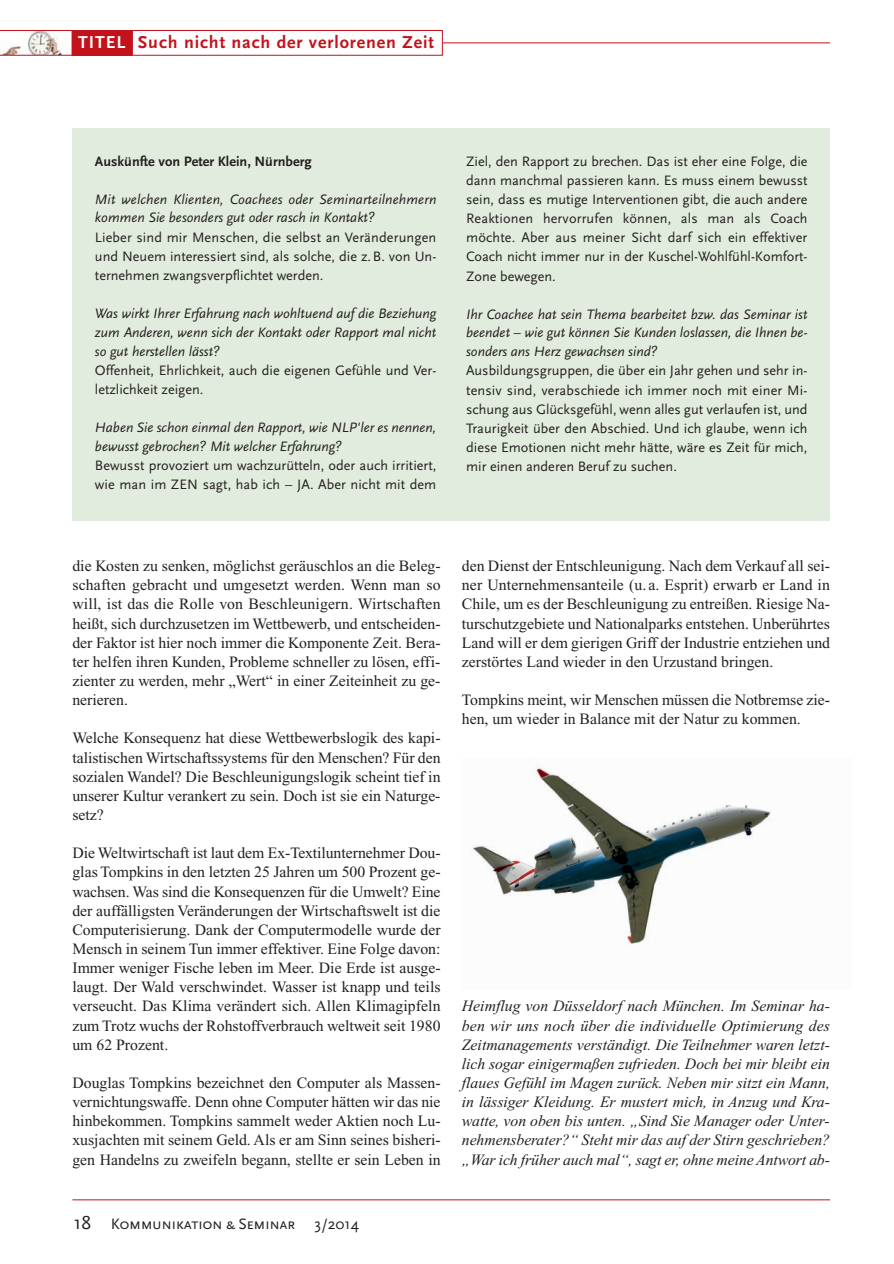
<style>
.page{position:relative;width:894px;height:1264px;background:#fff}
.page>*{position:absolute;margin:0;border:0;box-sizing:border-box;transform-origin:0 0}
.t1{font:700 18px "Scala Sans";letter-spacing:.05em;color:#c4121a}
.t2{font:700 18px "Scala Sans";letter-spacing:.05em;color:#fff}
.t3{font:15.75px/19.2px "Times New Roman";color:#231f20;text-align:justify}
.t4{font:italic 15.75px/19.2px "Times New Roman";letter-spacing:-.005em;color:#231f20;text-align:justify}
.t5{font:15.75px "Scala Sans Caps";letter-spacing:-.03em;color:#231f20}
.t6{font:14.25px/19.2px "Scala Sans";color:#231f20;text-align:justify}
.t7{font:italic 14.25px/18.9px "Scala Sans";color:#231f20}
.t8{font:700 14.25px "Scala Sans";color:#231f20}
.s1{font-family:"Scala Sans";font-size:19.5px}
.s2{font-family:"Scala Sans"}
</style>
<div class="page">
<div style="left:72px;top:30px;width:60px;height:26px;background:#c4121a"></div>
<div style="left:72px;top:128px;width:757px;height:392px;background:#e2ecde"></div>
<svg style="left:0;top:30px;width:72px;height:26px"></svg>
<hr style="left:442px;top:43px;width:387px;height:1px;background:#c4121a">
<div style="left:132px;top:30px;width:310px;height:26px;border:1px solid #c4121a"></div>
<hr style="left:72px;top:1199px;width:757px;height:1px;background:#c4121a">
<img style="left:471px;top:758px;width:300px;height:186px">
<p class="t2" style="left:78px;top:35px;width:49px">TITEL</p>
<p class="t1" style="left:138px;top:35px;width:298px">Such nicht nach der verlorenen Zeit</p>
<p class="t8" style="left:95px;top:155px;width:218px">Auskünfte von Peter Klein, Nürnberg</p>
<p class="t7" style="left:95px;top:191px;width:343px">Mit welchen Klienten, Coachees oder Seminarteilnehmern kommen Sie besonders gut oder rasch in Kontakt?</p>
<p class="t6" style="left:95px;top:229px;width:343px">Lieber sind mir Menschen, die selbst an Veränderungen und Neuem interessiert sind, als solche, die z. B. von Un&shy;ternehmen zwangsverpflichtet werden.</p>
<p class="t7" style="left:95px;top:305px;width:343px;text-align:justify">Was wirkt Ihrer Erfahrung nach wohltuend auf die Beziehung zum Anderen, wenn sich der Kontakt oder Rapport mal nicht so gut herstellen lässt?</p>
<p class="t6" style="left:95px;top:362px;width:343px">Offenheit, Ehrlichkeit, auch die eigenen Gefühle und Ver&shy;letzlichkeit zeigen.</p>
<p class="t7" style="left:95px;top:419px;width:343px">Haben Sie schon einmal den Rapport, wie NLP'ler es nennen, bewusst gebrochen? Mit welcher Erfahrung?</p>
<p class="t6" style="left:95px;top:457px;width:343px">Bewusst provoziert um wachzurütteln, oder auch irritiert, wie man im ZEN sagt, hab ich – JA. Aber nicht mit dem</p>
<p class="t6" style="left:466px;top:153px;width:343px">Ziel, den Rapport zu brechen. Das ist eher eine Folge, die dann manchmal passieren kann. Es muss einem bewusst sein, dass es mutige Interventionen gibt, die auch andere Reaktionen hervorrufen können, als man als Coach möchte. Aber aus meiner Sicht darf sich ein effektiver Coach nicht immer nur in der Kuschel-Wohlfühl-Komfort-Zone bewegen.</p>
<p class="t7" style="left:466px;top:306px;width:343px;text-align:justify">Ihr Coachee hat sein Thema bearbeitet bzw. das Seminar ist beendet – wie gut können Sie Kunden loslassen, die Ihnen be&shy;sonders ans Herz gewachsen sind?</p>
<p class="t6" style="left:466px;top:362px;width:343px">Ausbildungsgruppen, die über ein Jahr gehen und sehr in&shy;tensiv sind, verabschiede ich immer noch mit einer Mi&shy;schung aus Glücksgefühl, wenn alles gut verlaufen ist, und Traurigkeit über den Abschied. Und ich glaube, wenn ich diese Emotionen nicht mehr hätte, wäre es Zeit für mich, mir einen anderen Beruf zu suchen.</p>
<p class="t3" style="left:72px;top:558px;width:369px">die Kosten zu senken, möglichst geräuschlos an die Beleg&shy;schaften gebracht und umgesetzt werden. Wenn man so will, ist das die Rolle von Beschleunigern. Wirtschaften heißt, sich durchzusetzen im Wettbewerb, und entscheiden&shy;der Faktor ist hier noch immer die Komponente Zeit. Bera&shy;ter helfen ihren Kunden, Probleme schneller zu lösen, effi&shy;zienter zu werden, mehr „Wert“ in einer Zeiteinheit zu ge&shy;nerieren.</p>
<p class="t3" style="left:72px;top:730px;width:369px">Welche Konsequenz hat diese Wettbewerbslogik des kapi&shy;talistischen Wirtschaftssystems für den Menschen? Für den sozialen Wandel? Die Beschleunigungslogik scheint tief in unserer Kultur verankert zu sein. Doch ist sie ein Naturge&shy;setz?</p>
<p class="t3" style="left:72px;top:845px;width:369px">Die Weltwirtschaft ist laut dem Ex-Textilunternehmer Dou&shy;glas Tompkins in den letzten 25 Jahren um 500 Prozent ge&shy;wachsen. Was sind die Konsequenzen für die Umwelt? Eine der auffälligsten Veränderungen der Wirtschaftswelt ist die Computerisierung. Dank der Computermodelle wurde der Mensch in seinem Tun immer effektiver. Eine Folge davon:<br>Immer weniger Fische leben im Meer. Die Erde ist ausge&shy;laugt. Der Wald verschwindet. Wasser ist knapp und teils verseucht. Das Klima verändert sich. Allen Klimagipfeln zum Trotz wuchs der Rohstoffverbrauch weltweit seit 1980 um 62 Prozent.</p>
<p class="t3" style="left:72px;top:1074px;width:369px">Douglas Tompkins bezeichnet den Computer als Massen&shy;vernichtungswaffe. Denn ohne Computer hätten wir das nie hinbekommen. Tompkins sammelt weder Aktien noch Lu&shy;xusjachten mit seinem Geld. Als er am Sinn seines bisheri&shy;gen Handelns zu zweifeln begann, stellte er sein Leben in</p>
<p class="t3" style="left:461px;top:558px;width:369px">den Dienst der Entschleunigung. Nach dem Verkauf all sei&shy;ner Unternehmensanteile (u. a. Esprit) erwarb er Land in Chile, um es der Beschleunigung zu entreißen. Riesige Na&shy;turschutzgebiete und Nationalparks entstehen. Unberührtes Land will er dem gierigen Griff der Industrie entziehen und zerstörtes Land wieder in den Urzustand bringen.</p>
<p class="t3" style="left:461px;top:692px;width:369px">Tompkins meint, wir Menschen müssen die Notbremse zie&shy;hen, um wieder in Balance mit der Natur zu kommen.</p>
<p class="t4" style="left:461px;top:998px;width:369px">Heimflug von Düsseldorf nach München. Im Seminar ha&shy;ben wir uns noch über die individuelle Optimierung des Zeitmanagements verständigt. Die Teilnehmer waren letzt&shy;lich sogar einigermaßen zufrieden. Doch bei mir bleibt ein flaues Gefühl im Magen zurück. Neben mir sitzt ein Mann, in lässiger Kleidung. Er mustert mich, in Anzug und Kra&shy;watte, von oben bis unten. „Sind Sie Manager oder Unter&shy;nehmensberater?“ Steht mir das auf der Stirn geschrieben? „War ich früher auch mal“, sagt er, ohne meine Antwort ab-</p>
<p class="t5" style="left:74px;top:1214px;width:286px"><span class="s1">18</span> Kommunikation &amp; Seminar <span class="s2">3/2014</span></p>
</div>
